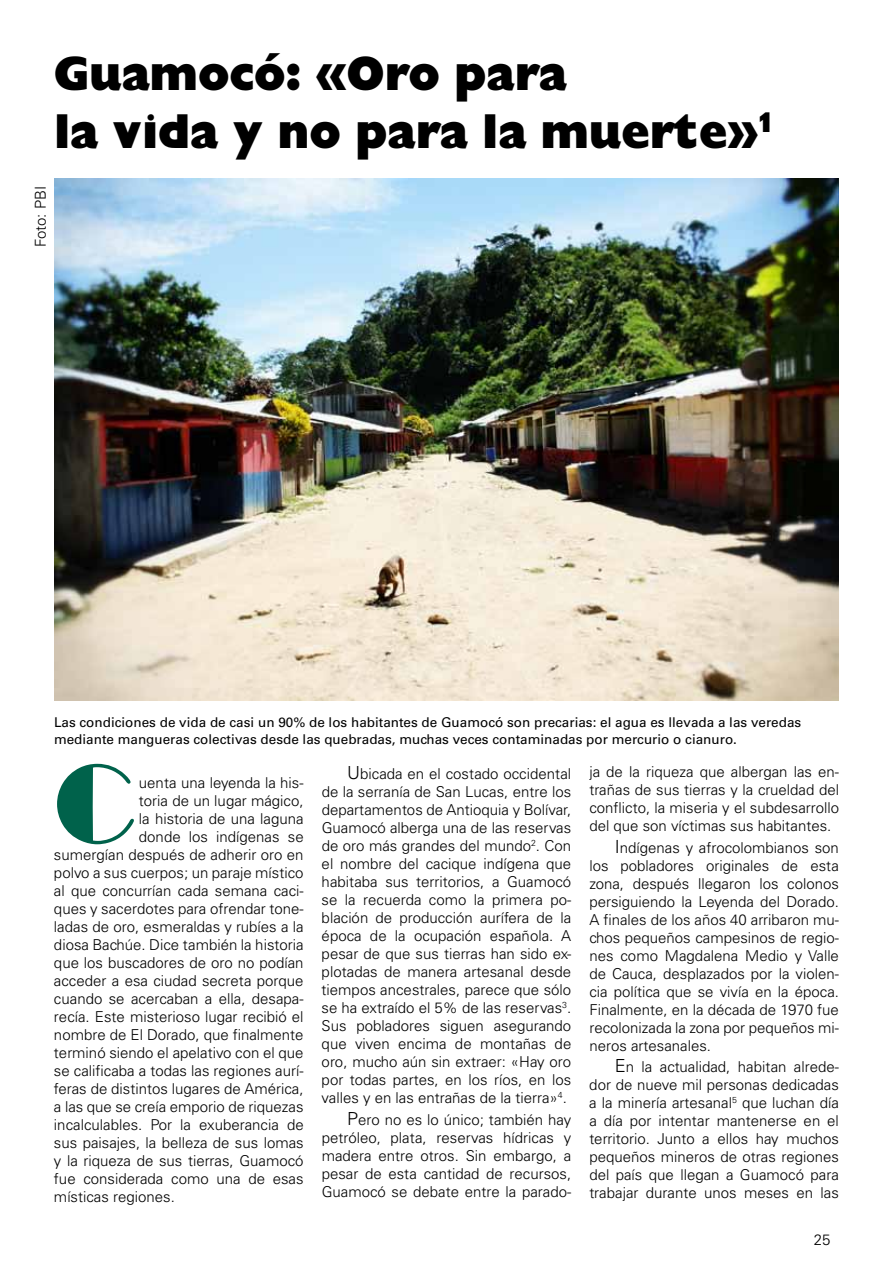
<style>
.page{position:relative;width:893px;height:1263px;background:#fff}
.page>*{position:absolute;margin:0;border:0;box-sizing:border-box;transform-origin:0 0}
.t1{font:113.85px "Broadway";color:#00624b}
.t2{font:48px/57.6px "Gill Sans Extra Bold Display";color:#000}
.t3{font:300 15px/18px "Univers";color:#000;text-align:justify}
.t4{font:13.5px/16.2px "Univers";color:#000}
.s1{font-size:18px}
</style>
<div class="page">
<img style="left:54px;top:179px;width:785px;height:521px">
<h2 class="t2" style="left:54px;top:45px;width:719px">Guamocó: «Oro para<br>la vida y no para la muerte»<sup>1</sup></h2>
<p class="t3" style="left:32px;top:247px;width:63px;rotate:-90deg">Foto: PBI</p>
<p class="t4" style="left:54px;top:715px;width:749px">Las condiciones de vida de casi un 90% de los habitantes de Guamocó son precarias: el agua es llevada a las veredas mediante mangueras colectivas desde las quebradas, muchas veces contaminadas por mercurio o cianuro.</p>
<h1 class="t1" style="left:54px;top:738px;width:82px">C</h1>
<p class="t3" style="left:139px;top:774px;width:166px">uenta una leyenda la his-</p>
<p class="t3" style="left:139px;top:792px;width:166px">toria de un lugar mágico,</p>
<p class="t3" style="left:139px;top:810px;width:166px">la historia de una laguna</p>
<p class="t3" style="left:139px;top:828px;width:166px">donde los indígenas se</p>
<p class="t3" style="left:54px;top:846px;width:251px">sumergían después de adherir oro en</p>
<p class="t3" style="left:54px;top:864px;width:251px">polvo a sus cuerpos; un paraje místico</p>
<p class="t3" style="left:54px;top:882px;width:251px">al que concurrían cada semana caci-</p>
<p class="t3" style="left:54px;top:900px;width:251px">ques y sacerdotes para ofrendar tone-</p>
<p class="t3" style="left:54px;top:918px;width:251px">ladas de oro, esmeraldas y rubíes a la</p>
<p class="t3" style="left:54px;top:936px;width:251px">diosa Bachúe. Dice también la historia</p>
<p class="t3" style="left:54px;top:954px;width:251px">que los buscadores de oro no podían</p>
<p class="t3" style="left:54px;top:972px;width:251px">acceder a esa ciudad secreta porque</p>
<p class="t3" style="left:54px;top:990px;width:251px">cuando se acercaban a ella, desapa-</p>
<p class="t3" style="left:54px;top:1008px;width:251px">recía. Este misterioso lugar recibió el</p>
<p class="t3" style="left:54px;top:1026px;width:251px">nombre de El Dorado, que finalmente</p>
<p class="t3" style="left:54px;top:1044px;width:251px">terminó siendo el apelativo con el que</p>
<p class="t3" style="left:54px;top:1062px;width:251px">se calificaba a todas las regiones aurí-</p>
<p class="t3" style="left:54px;top:1080px;width:251px">feras de distintos lugares de América,</p>
<p class="t3" style="left:54px;top:1098px;width:251px">a las que se creía emporio de riquezas</p>
<p class="t3" style="left:54px;top:1116px;width:251px">incalculables. Por la exuberancia de</p>
<p class="t3" style="left:54px;top:1134px;width:251px">sus paisajes, la belleza de sus lomas</p>
<p class="t3" style="left:54px;top:1152px;width:251px">y la riqueza de sus tierras, Guamocó</p>
<p class="t3" style="left:54px;top:1170px;width:251px">fue considerada como una de esas</p>
<p class="t3" style="left:54px;top:1188px;width:122px">místicas regiones.</p>
<p class="t3" style="left:322px;top:765px;width:251px;text-indent:26px"><span class="s1">U</span>bicada en el costado occidental de la serranía de San Lucas, entre los departamentos de Antioquia y Bolívar, Guamocó alberga una de las reservas de oro más grandes del mundo<sup>2</sup>. Con el nombre del cacique indígena que habitaba sus territorios, a Guamocó se la recuerda como la primera po&shy;blación de producción aurífera de la época de la ocupación española. A pesar de que sus tierras han sido ex&shy;plotadas de manera artesanal desde tiempos ancestrales, parece que sólo se ha extraído el 5% de las reservas<sup>3</sup>.<br>Sus pobladores siguen asegurando que viven encima de montañas de oro, mucho aún sin extraer: «Hay oro por todas partes, en los ríos, en los valles y en las entrañas de la tierra»<sup>4</sup>.</p>
<p class="t3" style="left:322px;top:1111px;width:251px;text-indent:26px"><span class="s1">P</span>ero no es lo único; también hay petróleo, plata, reservas hídricas y madera entre otros. Sin embargo, a pesar de esta cantidad de recursos, Guamocó se debate entre la parado-</p>
<p class="t3" style="left:589px;top:763px;width:251px">ja de la riqueza que albergan las en&shy;trañas de sus tierras y la crueldad del conflicto, la miseria y el subdesarrollo del que son víctimas sus habitantes.</p>
<p class="t3" style="left:589px;top:838px;width:251px;text-indent:26px"><span class="s1">I</span>ndígenas y afrocolombianos son los pobladores originales de esta zona, después llegaron los colonos persiguiendo la Leyenda del Dorado.<br>A finales de los años 40 arribaron mu&shy;chos pequeños campesinos de regio&shy;nes como Magdalena Medio y Valle de Cauca, desplazados por la violen&shy;cia política que se vivía en la época.<br>Finalmente, en la década de 1970 fue recolonizada la zona por pequeños mi&shy;neros artesanales.</p>
<p class="t3" style="left:589px;top:1058px;width:251px;text-indent:26px"><span class="s1">E</span>n la actualidad, habitan alrede&shy;dor de nueve mil personas dedicadas a la minería artesanal<sup>5</sup> que luchan día a día por intentar mantenerse en el territorio. Junto a ellos hay muchos pequeños mineros de otras regiones del país que llegan a Guamocó para trabajar durante unos meses en las</p>
<p class="t3" style="left:814px;top:1231px;width:18px">25</p>
</div>
